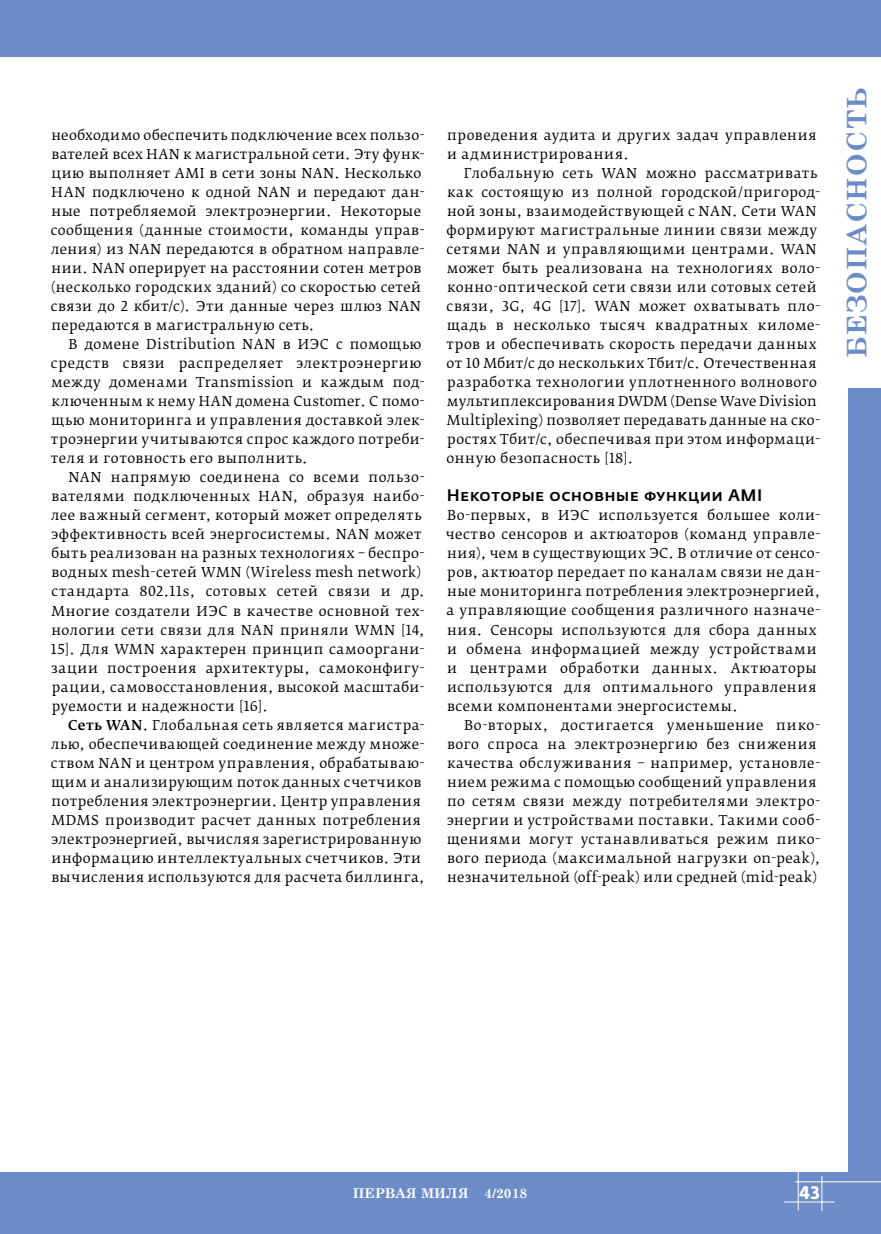
<style>
.page{position:relative;width:881px;height:1234px;background:#fff}
.page>*{position:absolute;margin:0;border:0;box-sizing:border-box;transform-origin:0 0}
.t1{font:700 27px "Century Schoolbook";letter-spacing:.05em;color:#6c8cc7}
.t2{font:700 18px "Fedra Sans Pro";color:#fff}
.t3{font:500 16.5px "Fedra Sans Pro";letter-spacing:.02em;color:#000}
.t4{font:13.5px/19px "Fedra Serif B Pro";letter-spacing:.04em;color:#000}
.t5{font:700 13.5px "Century Schoolbook";color:#fff}
.s1{font-weight:500}
</style>
<div class="page">
<div style="left:0;top:0;width:880px;height:57px;background:#6c8cc7"></div>
<div style="left:0;top:1172px;width:880px;height:61px;background:#6c8cc7"></div>
<div style="left:847px;top:0;width:33px;height:1233px;background:#6c8cc7"></div>
<hr style="left:783px;top:1201px;width:50px;height:1px;background:#fff">
<hr style="left:797px;top:1171px;width:1px;height:39px;background:#fff">
<hr style="left:821px;top:1175px;width:1px;height:35px;background:#fff">
<hr style="left:795px;top:1181px;width:85px;height:1px;background:#fff">
<div style="left:846px;top:57px;width:34px;height:330px;background:#fff"></div>
<p class="t4" style="left:51px;top:125px;width:375px">необходимо обеспечить подключение всех пользо&shy;вателей всех HAN к магистральной сети. Эту функ&shy;цию выполняет AMI в сети зоны NAN. Несколько HAN подключено к одной NAN и передают дан&shy;ные потребляемой электроэнергии. Некоторые сообщения (данные стоимости, команды управ&shy;ления) из NAN передаются в обратном направле&shy;нии. NAN оперирует на расстоянии сотен метров (несколько городских зданий) со скоростью сетей связи до 2 кбит/с). Эти данные через шлюз NAN передаются в магистральную сеть.</p>
<p class="t4" style="left:51px;top:334px;width:375px;text-indent:17px">В домене Distribution NAN в ИЭС с помощью средств связи распределяет электроэнергию между доменами Transmission и каждым под&shy;ключенным к нему HAN домена Customer. С помо&shy;щью мониторинга и управления доставкой элек&shy;троэнергии учитываются спрос каждого потреби&shy;теля и готовность его выполнить.</p>
<p class="t4" style="left:51px;top:468px;width:375px;text-indent:17px">NAN напрямую соединена со всеми пользо&shy;вателями подключенных HAN, образуя наибо&shy;лее важный сегмент, который может определять эффективность всей энергосистемы. NAN может быть реализован на разных технологиях – беспро&shy;водных mesh-сетей WMN (Wireless mesh network) cтандартa 802.11s, сотовых сетей связи и др.<br>Многие создатели ИЭС в качестве основной тех&shy;нологии сети связи для NAN приняли WMN [14, 15]. Для WMN характерен принцип самооргани&shy;зации построения архитектуры, самоконфигу&shy;рации, самовосстановления, высокой масштаби&shy;руемости и надежности [16].</p>
<p class="t4" style="left:51px;top:715px;width:375px;text-indent:17px"><span class="s1">Сеть WAN</span>. Глобальная сеть является магистра&shy;лью, обеспечивающей соединение между множе&shy;ством NAN и центром управления, обрабатываю&shy;щим и анализирующим поток данных счетчиков потребления электроэнергии. Центр управления MDMS производит расчет данных потребления электроэнергией, вычисляя зарегистрированную информацию интеллектуальных счетчиков. Эти вычисления используются для расчета биллинга,</p>
<p class="t4" style="left:447px;top:125px;width:371px">проведения аудита и других задач управления и администрирования.</p>
<p class="t4" style="left:446px;top:163px;width:375px;text-indent:17px">Глобальную сеть WAN можно рассматривать как состоящую из полной городской/пригород&shy;ной зоны, взаимодействующей с NAN. Сети WAN формируют магистральные линии связи между сетями NAN и управляющими центрами. WAN может быть реализована на технологиях воло&shy;конно-оптической сети связи или сотовых сетей связи, 3G, 4G [17]. WAN может охватывать пло&shy;щадь в несколько тысяч квадратных киломе&shy;тров и обеспечивать скорость передачи данных от 10 Мбит/с до нескольких Тбит/с. Отечественная разработка технологии уплотненного волнового мультиплексирования DWDM (Dense Wave Division Multiplexing) позволяет передавать данные на ско&shy;ростях Тбит/с, обеспечивая при этом информаци&shy;онную безопасность [18].</p>
<p class="t3" style="left:447px;top:485px;width:317px">Некоторые основные функции AMI</p>
<p class="t4" style="left:445px;top:506px;width:376px">Во-первых, в ИЭС используется большее коли&shy;чество сенсоров и актюаторов (команд управле&shy;ния), чем в существующих ЭС. В отличие от сенсо&shy;ров, актюатор передает по каналам связи не дан&shy;ные мониторинга потребления электроэнергией, а управляющие сообщения различного назначе&shy;ния. Сенсоры используются для сбора данных и обмена информацией между устройствами и центрами обработки данных. Актюаторы используются для оптимального управления всеми компонентами энергосистемы.</p>
<p class="t4" style="left:446px;top:715px;width:375px;text-indent:17px">Во-вторых, достигается уменьшение пико&shy;вого спроса на электроэнергию без снижения качества обслуживания – например, установле&shy;нием режима с помощью сообщений управления по сетям связи между потребителями электро&shy;энергии и устройствами поставки. Такими сооб&shy;щениями могут устанавливаться режим пико&shy;вого периода (максимальной нагрузки on-peak), незначительной (off-peak) или средней (mid-peak)</p>
<h1 class="t1" style="left:835px;top:358px;width:272px;rotate:-90deg">Безопасность</h1>
<p class="t5" style="left:352px;top:1181px;width:176px">ПЕРВАЯ МИЛЯ 4/2018</p>
<h2 class="t2" style="left:799px;top:1180px;width:22px">43</h2>
</div>
